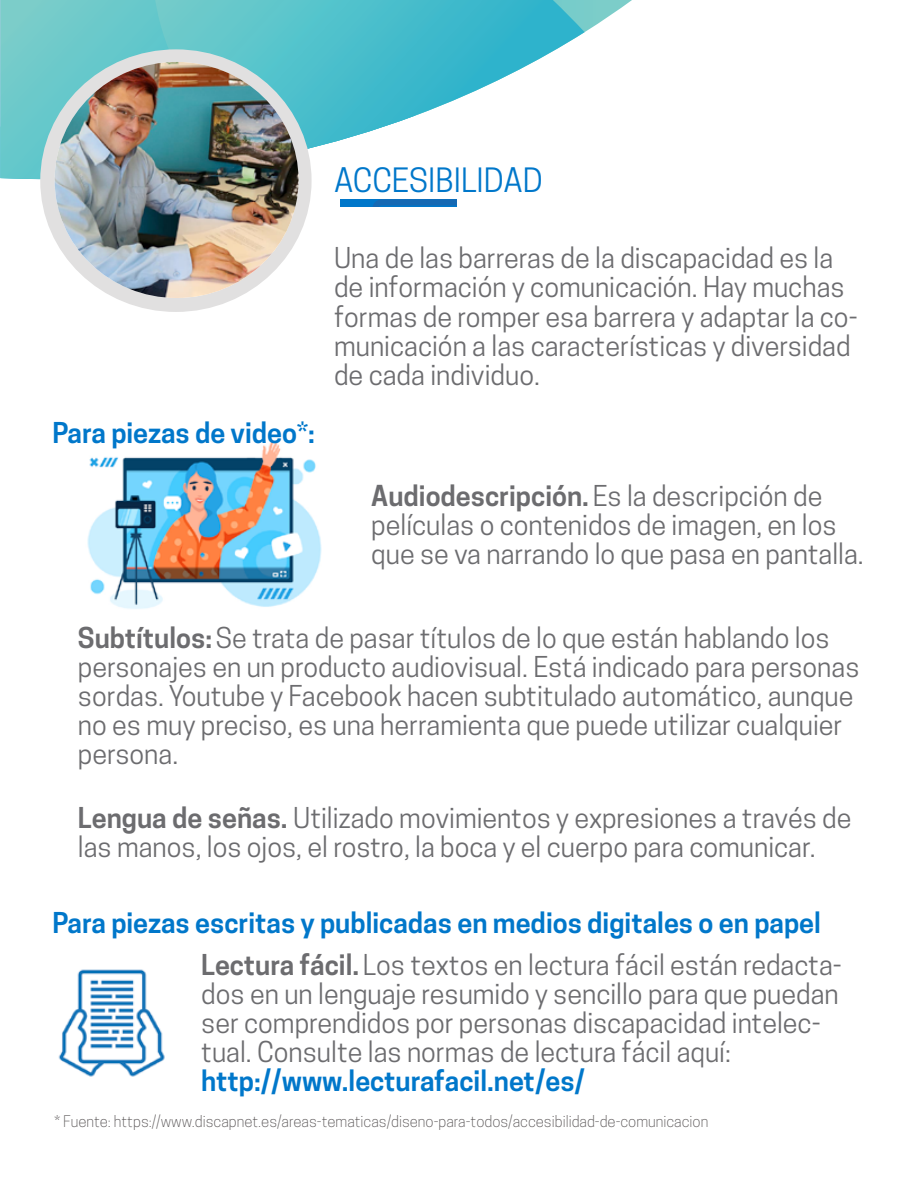
<style>
.page{position:relative;width:918px;height:1188px;background:#fff}
.page>*{position:absolute;margin:0;border:0;box-sizing:border-box;transform-origin:0 0}
.t1{font:31.5px "Cooper Hewitt";color:#0077ca}
.t2{font:27px/29.1px "Cooper Hewitt";color:#6c6c6f}
.t3{font:600 27px "Cooper Hewitt";color:#0077ca}
.t4{font:300 15px "Cooper Hewitt";color:#545051}
.s1{font-weight:600}
.s2{font-weight:600;color:#0077ca}
</style>
<div class="page">
<svg style="left:341px;top:199px;width:116px;height:8px"></svg>
<svg style="left:585px;top:0;width:47px;height:32px"></svg>
<svg style="left:0;top:0;width:155px;height:180px;background:#6dc9ca"></svg>
<svg style="left:155px;top:0;width:430px;height:149px"></svg>
<div style="left:40px;top:49px;width:272px;height:263px;background:#e1e0e0;border-radius:50%"></div>
<img style="left:55px;top:62px;width:244px;height:236px">
<img style="left:58px;top:969px;width:107px;height:108px">
<img style="left:87px;top:440px;width:235px;height:169px">
<p class="t1" style="left:334px;top:162px;width:210px">ACCESIBILIDAD</p>
<p class="t3" style="left:52px;top:417px;width:264px">Para piezas de video*:</p>
<p class="t2" style="left:334px;top:244px;width:525px">Una de las barreras de la discapacidad es la de información y comunicación. Hay muchas formas de romper esa barrera y adaptar la co&shy;municación a las características y diversidad de cada individuo.</p>
<p class="t2" style="left:371px;top:481px;width:494px"><span class="s1">Audiodescripción.</span> Es la descripción de películas o contenidos de imagen, en los que se va narrando lo que pasa en pantalla.</p>
<p class="t2" style="left:78px;top:623px;width:783px"><span class="s1">Subtítulos:</span>Se trata de pasar títulos de lo que están hablando los personajes en un producto audiovisual. Está indicado para personas sordas. Youtube y Facebook hacen subtitulado automático, aunque no es muy preciso, es una herramienta que puede utilizar cualquier persona.</p>
<p class="t2" style="left:78px;top:803px;width:775px"><span class="s1">Lengua de señas.</span> Utilizado movimientos y expresiones a través de las manos, los ojos, el rostro, la boca y el cuerpo para comunicar.</p>
<p class="t3" style="left:52px;top:907px;width:770px">Para piezas escritas y publicadas en medios digitales o en papel</p>
<p class="t2" style="left:201px;top:950px;width:642px"><span class="s1">Lectura fácil.</span> Los textos en lectura fácil están redacta&shy;dos en un lenguaje resumido y sencillo para que puedan ser comprendidos por personas discapacidad intelec&shy;tual. Consulte las normas de lectura fácil aquí: <span class="s2">http://www.lecturafacil.net/es/</span></p>
<p class="t4" style="left:55px;top:1113px;width:655px">* Fuente: https://www.discapnet.es/areas-tematicas/diseno-para-todos/accesibilidad-de-comunicacion</p>
</div>
